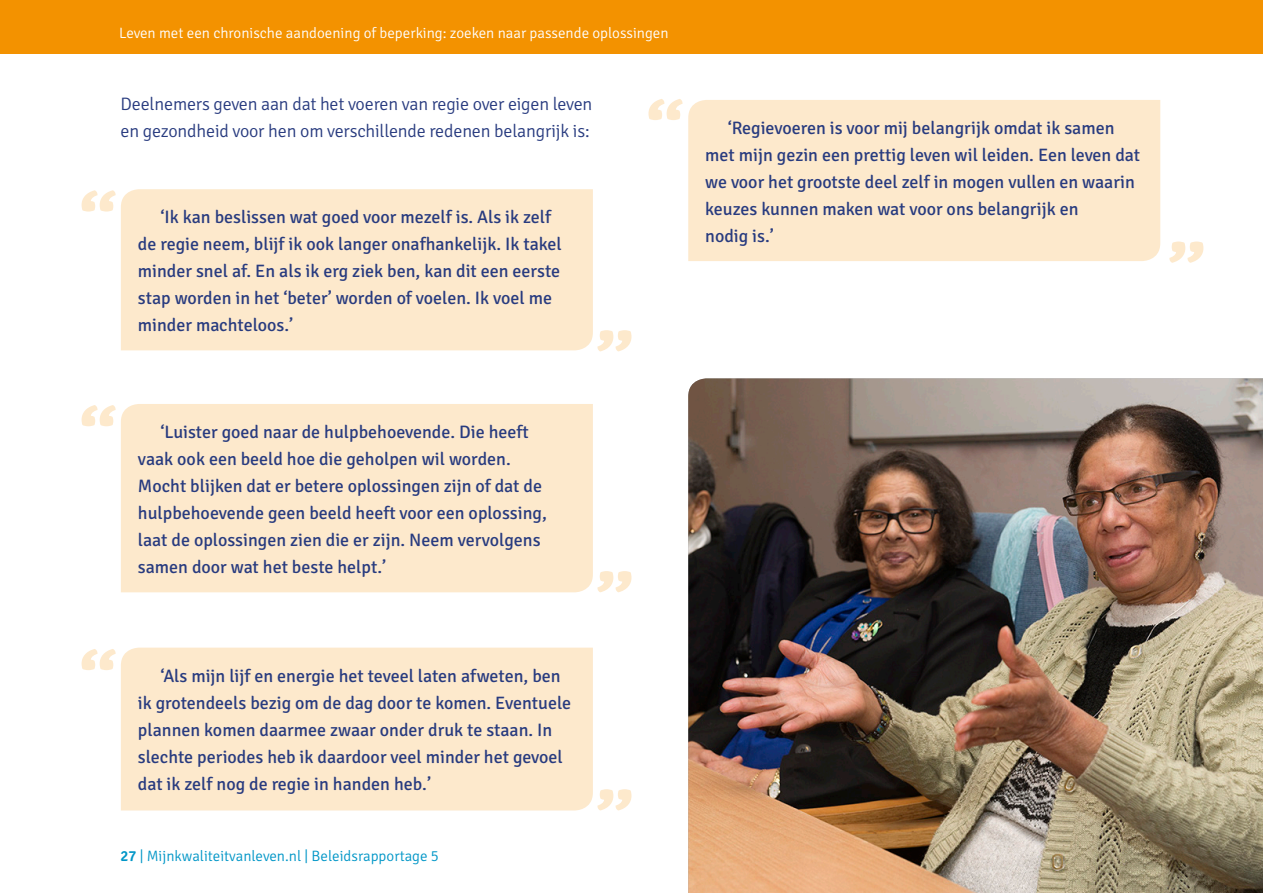
<style>
.page{position:relative;width:1263px;height:893px;background:#fff}
.page>*{position:absolute;margin:0;border:0;box-sizing:border-box;transform-origin:0 0}
.t1{font:18px/27px "Signika";color:#283b7f}
.t2{font:300 18px/27px "Signika";letter-spacing:-.01em;color:#283b7f}
.t3{font:300 15px "Signika";color:#fff}
.t4{font:300 15px "Signika";color:#0096c7}
.s1{font-weight:600}
</style>
<div class="page">
<img style="left:688px;top:378px;width:575px;height:515px">
<div style="left:121px;top:189px;width:472px;height:161px;background:#fde9cc"></div>
<div style="left:121px;top:404px;width:472px;height:188px;background:#fde9cc"></div>
<div style="left:121px;top:648px;width:472px;height:162px;background:#fde9cc"></div>
<div style="left:688px;top:100px;width:472px;height:161px;background:#fde9cc"></div>
<svg style="left:82px;top:190px;width:34px;height:22px"></svg>
<svg style="left:82px;top:405px;width:34px;height:21px"></svg>
<svg style="left:82px;top:649px;width:34px;height:21px"></svg>
<svg style="left:648px;top:99px;width:35px;height:21px"></svg>
<svg style="left:597px;top:789px;width:34px;height:21px"></svg>
<svg style="left:597px;top:330px;width:34px;height:21px"></svg>
<svg style="left:597px;top:571px;width:34px;height:21px"></svg>
<svg style="left:1169px;top:242px;width:34px;height:21px"></svg>
<div style="left:0;top:0;width:1263px;height:53px;background:#f39200"></div>
<p class="t3" style="left:119px;top:24px;width:551px">Leven met een chronische aandoening of beperking: zoeken naar passende oplossingen</p>
<p class="t2" style="left:121px;top:90px;width:473px">Deelnemers geven aan dat het voeren van regie over eigen leven en gezondheid voor hen om verschillende redenen belangrijk is:</p>
<p class="t1" style="left:138px;top:204px;width:425px;text-indent:22px">‘Ik kan beslissen wat goed voor mezelf is. Als ik zelf de regie neem, blijf ik ook langer onafhankelijk. Ik takel minder snel af. En als ik erg ziek ben, kan dit een eerste stap worden in het ‘beter’ worden of voelen. Ik voel me minder machteloos.’</p>
<p class="t1" style="left:138px;top:419px;width:410px;text-indent:22px">‘Luister goed naar de hulpbehoevende. Die heeft vaak ook een beeld hoe die geholpen wil worden.<br>Mocht blijken dat er betere oplossingen zijn of dat de hulpbehoevende geen beeld heeft voor een oplossing, laat de oplossingen zien die er zijn. Neem vervolgens samen door wat het beste helpt.’</p>
<p class="t1" style="left:138px;top:662px;width:435px;text-indent:22px">‘Als mijn lijf en energie het teveel laten afweten, ben ik grotendeels bezig om de dag door te komen. Eventuele plannen komen daarmee zwaar onder druk te staan. In slechte periodes heb ik daardoor veel minder het gevoel dat ik zelf nog de regie in handen heb.’</p>
<p class="t4" style="left:121px;top:848px;width:320px"><span class="s1">27</span> | Mijnkwaliteitvanleven.nl | Beleidsrapportage 5</p>
<p class="t1" style="left:728px;top:115px;width:388px">‘Regievoeren is voor mij belangrijk omdat ik samen</p>
<p class="t1" style="left:705px;top:142px;width:436px">met mijn gezin een prettig leven wil leiden. Een leven dat</p>
<p class="t1" style="left:705px;top:169px;width:431px">we voor het grootste deel zelf in mogen vullen en waarin</p>
<p class="t1" style="left:705px;top:196px;width:375px">keuzes kunnen maken wat voor ons belangrijk en</p>
<p class="t1" style="left:705px;top:223px;width:70px">nodig is.’</p>
</div>
